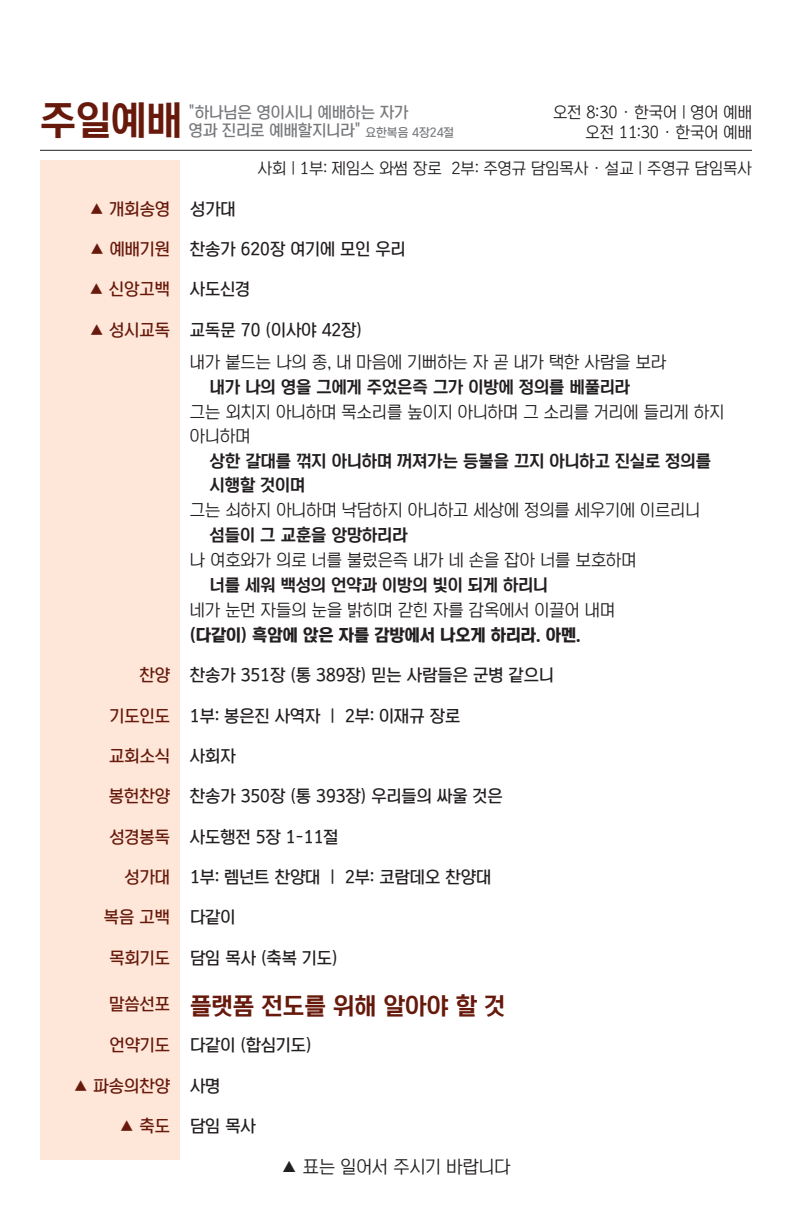
<style>
.page{position:relative;width:792px;height:1224px;background:#fff}
.page>*{position:absolute;margin:0;border:0;box-sizing:border-box;transform-origin:0 0}
.t1{font:40px "Korean TITGD3 R";color:#67190b}
.t2{font:24px "Korean TITGD3 R";color:#67190b}
.t3{font:18px "Korean TITGD1 R";color:#231f20}
.t4{font:17px "Korean TITGD2 R";color:#231f20}
.t5{font:17px/24px "Korean TITGD1 R";color:#231f20}
.t6{font:17px/24px "Korean TITGD3 R";color:#231f20}
.t7{font:17px "Korean TITGD2 R";color:#67190b}
.t8{font:17px "Korean TITGD4 R";color:#231f20}
.t9{font:16px "Korean TITGD1 R";color:#231f20}
.t10{font:16px "Korean TITGD2 R";color:#76787b}
.s1{font-size:12px}
.s2{color:#231f20}
.s3{color:#67190b}
.s4{font-family:"Korean TITGD2 R";font-size:17px}
</style>
<div class="page">
<div style="left:40px;top:160px;width:140px;height:1000px;background:#fee7d9"></div>
<hr style="left:40px;top:150px;width:712px;height:1px;background:#231f20">
<h1 class="t1" style="left:40px;top:99px;width:144px">주일예배</h1>
<p class="t10" style="left:189px;top:104px;width:221px">"하나님은 영이시니 예배하는 자가</p>
<p class="t9" style="left:553px;top:103px;width:200px">오전 8:30 · 한국어 | 영어 예배</p>
<p class="t10" style="left:189px;top:122px;width:267px">영과 진리로 예배할지니라" <span class="s1">요한복음 4장24절</span></p>
<p class="t9" style="left:586px;top:123px;width:168px">오전 11:30 · 한국어 예배</p>
<p class="t9" style="left:258px;top:159px;width:496px">사회 | 1부: 제임스 와썸 장로 2부: 주영규 담임목사 · 설교 | 주영규 담임목사</p>
<p class="t7" style="left:89px;top:200px;width:148px">▲ 개회송영 <span class="s2">성가대</span></p>
<p class="t4" style="left:89px;top:240px;width:318px"><span class="s3">▲ 예배기원</span> 찬송가 620장 여기에 모인 우리</p>
<p class="t7" style="left:89px;top:280px;width:163px">▲ 신앙고백 <span class="s2">사도신경</span></p>
<p class="t7" style="left:89px;top:321px;width:82px">▲ 성시교독</p>
<p class="t4" style="left:190px;top:320px;width:173px">교독문 70 (이사야 42장)</p>
<p class="t5" style="left:190px;top:350px;width:478px">내가 붙드는 나의 종, 내 마음에 기뻐하는 자 곧 내가 택한 사람을 보라</p>
<p class="t6" style="left:210px;top:375px;width:422px">내가 나의 영을 그에게 주었은즉 그가 이방에 정의를 베풀리라</p>
<p class="t5" style="left:190px;top:400px;width:536px">그는 외치지 아니하며 목소리를 높이지 아니하며 그 소리를 거리에 들리게 하지 아니하며</p>
<p class="t6" style="left:210px;top:449px;width:503px">상한 갈대를 꺾지 아니하며 꺼져가는 등불을 끄지 아니하고 진실로 정의를 시행할 것이며</p>
<p class="t5" style="left:190px;top:498px;width:512px">그는 쇠하지 아니하며 낙담하지 아니하고 세상에 정의를 세우기에 이르리니</p>
<p class="t6" style="left:210px;top:523px;width:199px">섬들이 그 교훈을 앙망하리라</p>
<p class="t5" style="left:190px;top:548px;width:448px">나 여호와가 의로 너를 불렀은즉 내가 네 손을 잡아 너를 보호하며</p>
<p class="t6" style="left:210px;top:573px;width:340px">너를 세워 백성의 언약과 이방의 빛이 되게 하리니</p>
<p class="t5" style="left:190px;top:598px;width:427px">네가 눈먼 자들의 눈을 밝히며 갇힌 자를 감옥에서 이끌어 내며</p>
<p class="t8" style="left:190px;top:626px;width:392px">(다같이) 흑암에 앉은 자를 감방에서 나오게 하리라. 아멘.</p>
<p class="t4" style="left:139px;top:666px;width:416px"><span class="s3">찬양</span> 찬송가 351장 (통 389장) 믿는 사람들은 군병 같으니</p>
<p class="t4" style="left:110px;top:706px;width:352px"><span class="s3">기도인도</span> 1부: 봉은진 사역자 | 2부: 이재규 장로</p>
<p class="t7" style="left:109px;top:747px;width:128px">교회소식 <span class="s2">사회자</span></p>
<p class="t4" style="left:109px;top:787px;width:395px"><span class="s3">봉헌찬양</span> 찬송가 350장 (통 393장) 우리들의 싸울 것은</p>
<p class="t4" style="left:110px;top:827px;width:230px"><span class="s3">성경봉독</span> 사도행전 5장 1-11절</p>
<p class="t4" style="left:125px;top:868px;width:368px"><span class="s3">성가대</span> 1부: 렘넌트 찬양대 | 2부: 코람데오 찬양대</p>
<p class="t7" style="left:104px;top:908px;width:133px">복음 고백 <span class="s2">다같이</span></p>
<p class="t4" style="left:109px;top:949px;width:230px"><span class="s3">목회기도</span> 담임 목사 (축복 기도)</p>
<h2 class="t2" style="left:109px;top:993px;width:398px"><span class="s4">말씀선포</span> 플랫폼 전도를 위해 알아야 할 것</h2>
<p class="t4" style="left:110px;top:1036px;width:203px"><span class="s3">언약기도</span> 다같이 (합심기도)</p>
<p class="t7" style="left:73px;top:1077px;width:149px">▲ 파송의찬양 <span class="s2">사명</span></p>
<p class="t4" style="left:119px;top:1117px;width:138px"><span class="s3">▲ 축도</span> 담임 목사</p>
<p class="t3" style="left:281px;top:1157px;width:231px">▲ 표는 일어서 주시기 바랍니다</p>
</div>
